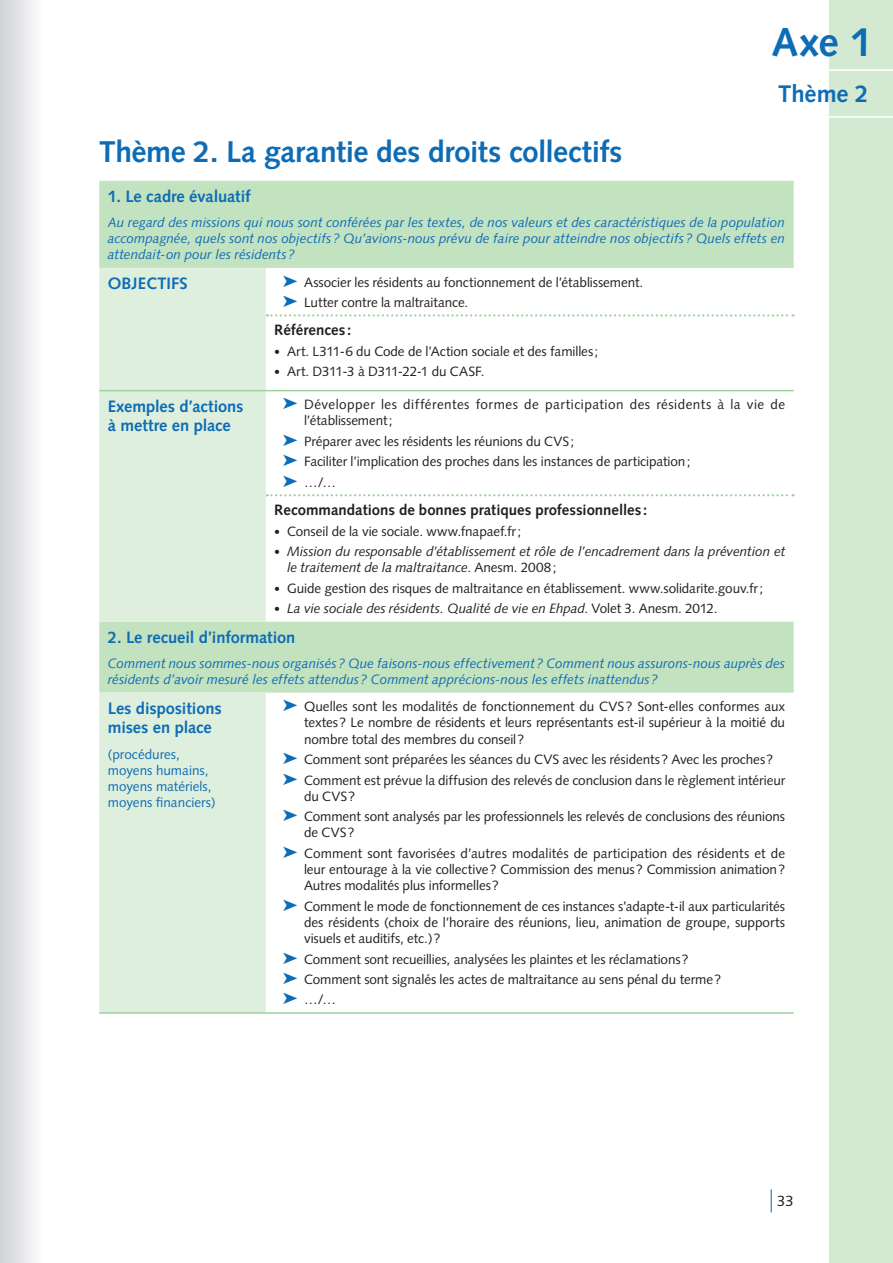
<style>
.page{position:relative;width:893px;height:1263px;background:#fff}
.page>*{position:absolute;margin:0;border:0;box-sizing:border-box;transform-origin:0 0}
.t1{font:700 40.5px "Syntax";color:#0d6cb6}
.Axe_Titre_0{font:700 30px "Syntax";letter-spacing:-.015em;color:#0d6cb6}
.Thème_1{font:700 24px "Syntax";letter-spacing:-.005em;color:#0d6cb6}
.Axe_Titre_colonne_ga{font:700 16.5px/19.8px "Syntax";letter-spacing:-.005em;color:#0d6cb6}
.Axe_Bold{font:700 15px "Syntax";color:#231f20}
.t2{font:15px "Syntax";color:#231f20}
.Axe_énumération_flèc{font:13.5px/16.2px "Syntax";letter-spacing:-.005em;color:#231f20;text-align:justify}
.Axe_sous-titre{font:italic 13.5px/16.2px "Syntax";color:#0d6cb6;text-align:justify}
.Axe_énumération_puce{font:13.5px "Syntax";letter-spacing:-.005em;color:#231f20}
.Axe_énumération_puce-2{font:italic 13.5px/16.2px "Syntax";letter-spacing:-.005em;color:#231f20}
.Axe_énumération_flèc-2{font:13.5px/16.2px "Syntax";letter-spacing:.035em;color:#231f20}
.Axe_texte_colonne_ga{font:13.5px/16.2px "Syntax";color:#0d6cb6}
.s1{color:#0d6cb6}
.s2{font-size:12px}
.s3{font-style:normal;font-size:12px}
.s4{font-style:normal}
.s5{font-size:30px;color:#0d6cb6}
</style>
<div class="page">
<div style="left:829px;top:0;width:64px;height:1263px;background:#d4e9d1"></div>
<hr style="left:794px;top:116px;width:99px;height:2px;background:#fff">
<hr style="left:794px;top:69px;width:99px;height:2px;background:#fff">
<svg style="left:99px;top:181px;width:695px;height:512px"></svg>
<svg style="left:99px;top:268px;width:167px;height:744px;background:#dcedda"></svg>
<hr style="left:99px;top:390px;width:167px;height:1px;background:#9cd19c">
<svg style="left:267px;top:314px;width:527px;height:3px"></svg>
<svg style="left:267px;top:494px;width:527px;height:2px"></svg>
<hr style="left:266px;top:390px;width:528px;height:1px;background:#9cd19c">
<hr style="left:99px;top:1012px;width:167px;height:2px;background:#9cd19c">
<hr style="left:266px;top:1012px;width:528px;height:2px;background:#9cd19c">
<div style="left:0;top:0;width:43px;height:1263px;background:linear-gradient(to right,#d0d1d4,#fdfdfd)"></div>
<h1 class="t1" style="left:771px;top:19px;width:103px">Axe 1</h1>
<p class="Thème_1" style="left:778px;top:80px;width:92px">Thème 2</p>
<p class="Axe_Titre_0" style="left:99px;top:134px;width:525px">Thème 2. La garantie des droits collectifs</p>
<p class="Axe_Titre_colonne_ga" style="left:108px;top:186px;width:144px">1. Le cadre évaluatif</p>
<p class="Axe_sous-titre" style="left:108px;top:214px;width:679px">Au regard des missions qui nous sont conférées par les textes, de nos valeurs et des caractéristiques de la population accompagnée, quels sont nos objectifs? Qu’avions-nous prévu de faire pour atteindre nos objectifs? Quels effets en attendait-on pour les résidents?</p>
<p class="Axe_Titre_colonne_ga" style="left:108px;top:273px;width:81px">OBJECTIFS</p>
<p class="Axe_énumération_flèc" style="left:283px;top:274px;width:362px"><span class="s1">➤</span> Associer les résidents au fonctionnement de l’établissement.</p>
<p class="Axe_énumération_flèc" style="left:283px;top:294px;width:187px"><span class="s1">➤</span> Lutter contre la maltraitance.</p>
<p class="Axe_Bold" style="left:274px;top:322px;width:78px">Références :</p>
<p class="Axe_énumération_puce" style="left:274px;top:343px;width:325px"><span class="s2">•</span> Art. L311-6 du Code de l’Action sociale et des familles;</p>
<p class="Axe_énumération_puce" style="left:274px;top:364px;width:212px"><span class="s2">•</span> Art. D311-3 à D311-22-1 du CASF.</p>
<p class="Axe_Titre_colonne_ga" style="left:108px;top:396px;width:137px">Exemples d’actions à mettre en place</p>
<p class="Axe_énumération_flèc-2" style="left:304px;top:396px;width:483px;text-indent:-21px"><span class="s1">➤</span> Développer les différentes formes de participation des résidents à la vie de l’établissement;</p>
<p class="Axe_énumération_flèc" style="left:283px;top:433px;width:293px"><span class="s1">➤</span> Préparer avec les résidents les réunions du CVS;</p>
<p class="Axe_énumération_flèc" style="left:283px;top:454px;width:409px"><span class="s1">➤</span> Faciliter l’implication des proches dans les instances de participation;</p>
<p class="Axe_énumération_flèc" style="left:283px;top:474px;width:55px"><span class="s1">➤</span> …/…</p>
<p class="Axe_Bold" style="left:274px;top:501px;width:374px">Recommandations de bonnes pratiques professionnelles :</p>
<p class="Axe_énumération_puce" style="left:274px;top:523px;width:248px"><span class="s2">•</span> Conseil de la vie sociale. www.fnapaef.fr;</p>
<p class="Axe_énumération_puce-2" style="left:287px;top:543px;width:500px;text-indent:-13px"><span class="s3">•</span> Mission du responsable d’établissement et rôle de l’encadrement dans la prévention et le traitement de la maltraitance<span class="s4">. Anesm. 2008;</span></p>
<p class="Axe_énumération_puce" style="left:274px;top:580px;width:490px"><span class="s2">•</span> Guide gestion des risques de maltraitance en établissement. www.solidarite.gouv.fr;</p>
<p class="Axe_énumération_puce-2" style="left:274px;top:600px;width:445px"><span class="s3">•</span> La vie sociale des résidents. Qualité de vie en Ehpad<span class="s4">. Volet 3. Anesm. 2012.</span></p>
<p class="Axe_Titre_colonne_ga" style="left:108px;top:627px;width:189px">2. Le recueil d’information</p>
<p class="Axe_sous-titre" style="left:108px;top:655px;width:679px">Comment nous sommes-nous organisés? Que faisons-nous effectivement? Comment nous assurons-nous auprès des résidents d’avoir mesuré les effets attendus? Comment apprécions-nous les effets inattendus?</p>
<p class="Axe_Titre_colonne_ga" style="left:108px;top:698px;width:115px">Les dispositions mises en place</p>
<p class="Axe_texte_colonne_ga" style="left:108px;top:746px;width:109px">(procédures, moyens humains, moyens matériels, moyens financiers)</p>
<p class="Axe_énumération_flèc" style="left:304px;top:698px;width:483px;text-indent:-21px"><span class="s1">➤</span> Quelles sont les modalités de fonctionnement du CVS? Sont-elles conformes aux textes? Le nombre de résidents et leurs représentants est-il supérieur à la moitié du nombre total des membres du conseil?</p>
<p class="Axe_énumération_flèc" style="left:283px;top:751px;width:492px"><span class="s1">➤</span> Comment sont préparées les séances du CVS avec les résidents? Avec les proches?</p>
<p class="Axe_énumération_flèc" style="left:304px;top:772px;width:483px;text-indent:-21px"><span class="s1">➤</span> Comment est prévue la diffusion des relevés de conclusion dans le règlement intérieur du CVS?</p>
<p class="Axe_énumération_flèc" style="left:304px;top:808px;width:483px;text-indent:-21px"><span class="s1">➤</span> Comment sont analysés par les professionnels les relevés de conclusions des réunions de CVS?</p>
<p class="Axe_énumération_flèc" style="left:304px;top:845px;width:483px;text-indent:-21px"><span class="s1">➤</span> Comment sont favorisées d’autres modalités de participation des résidents et de leur entourage à la vie collective? Commission des menus? Commission animation?<br>Autres modalités plus informelles?</p>
<p class="Axe_énumération_flèc" style="left:304px;top:898px;width:483px;text-indent:-21px"><span class="s1">➤</span> Comment le mode de fonctionnement de ces instances s’adapte-t-il aux particularités des résidents (choix de l’horaire des réunions, lieu, animation de groupe, supports visuels et auditifs, etc.)?</p>
<p class="Axe_énumération_flèc" style="left:283px;top:951px;width:407px"><span class="s1">➤</span> Comment sont recueillies, analysées les plaintes et les réclamations?</p>
<p class="Axe_énumération_flèc" style="left:283px;top:971px;width:440px"><span class="s1">➤</span> Comment sont signalés les actes de maltraitance au sens pénal du terme?</p>
<p class="Axe_énumération_flèc" style="left:283px;top:992px;width:55px"><span class="s1">➤</span> …/…</p>
<p class="t2" style="left:770px;top:1192px;width:25px"><span class="s5">|</span> 33</p>
</div>
